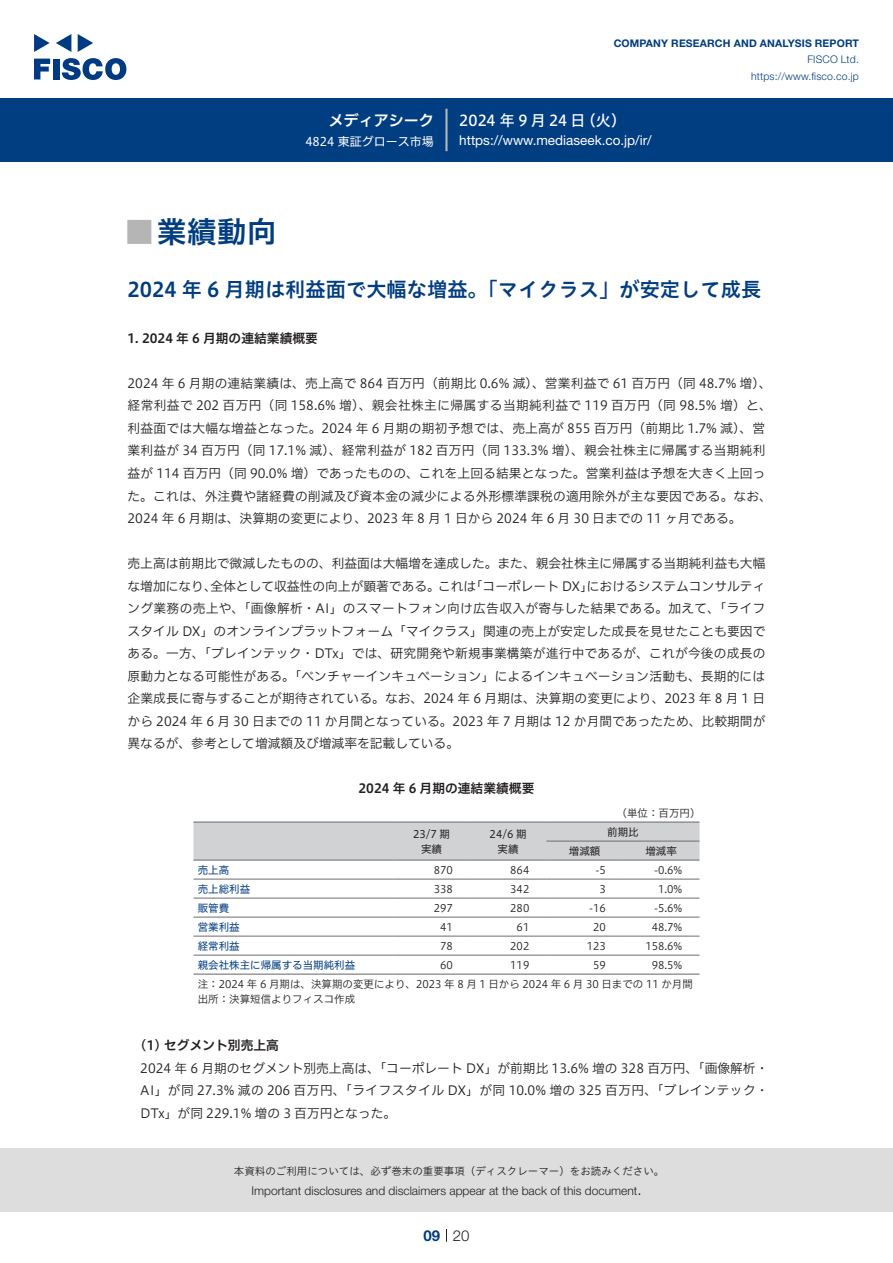
<style>
.page{position:relative;width:893px;height:1263px;background:#fff}
.page>*{position:absolute;margin:0;border:0;box-sizing:border-box;transform-origin:0 0}
.t1{font:30px "Hiragino UD Sans Std N W6";color:#003d81}
.t2{font:24px "Hiragino UD Sans Std N W6";color:#b5b5b6}
.中タイトル{font:20.25px "Hiragino UD Sans Std W6";color:#003d81}
.t3{font:15px "Hiragino UD Sans F Std N W5";letter-spacing:-.005em;color:#fff}
.t4{font:15px "Hiragino UD Sans F Std N W6";color:#fff}
.t5{font:300 15px "Helvetica Neue LT Std";color:#231f20}
.t6{font:700 15px "Helvetica Neue LT Std";color:#003d81}
.t7{font:13.5px "Helvetica Neue LT Std";color:#fff}
.本文{font:12.75px/22.5px "Hiragino UD Sans F Std N W3";letter-spacing:.005em;color:#231f20}
.本文3mm{font:12.75px/22.5px "Hiragino UD Sans F Std N W3";letter-spacing:.015em;color:#231f20;text-align:justify}
.小タイトル{font:12.75px "Hiragino UD Sans F Std N W6";color:#231f20}
.チャートタイトル{font:12.75px "Hiragino UD Sans F Std N W6";color:#231f20}
.小タイトル3mm{font:12.75px "Hiragino UD Sans F Std N W6";color:#231f20}
.t8{font:300 12px "Helvetica Neue LT Std";color:#231f20}
.t9{font:12px "Hiragino UD Sans F Std N W4";color:#fff}
.表数字{font:10.5px "Hiragino UD Sans F Std N W3";color:#231f20}
.表組み基本スタイル{font:10.5px "Hiragino UD Sans F Std N W3";color:#231f20}
.t10{font:10.5px "Hiragino UD Sans Std W3";color:#231f20}
.表左{font:10.5px "Hiragino UD Sans F Std N W4";color:#003d81}
.t11{font:700 10.5px "Helvetica Neue LT Std";letter-spacing:.015em;color:#003d81}
.t12{font:300 10.5px/16.5px "Helvetica Neue LT Std";letter-spacing:.015em;color:#003d81;text-align:right}
.表上{font:10.5px "Hiragino UD Sans F Std N W4";color:#231f20}
.表単位{font:10.5px "Hiragino UD Sans F Std N W3";color:#231f20}
</style>
<div class="page">
<div style="left:0;top:1148px;width:893px;height:64px;background:#ddd"></div>
<svg style="left:34px;top:59px;width:16px;height:20px"></svg>
<div style="left:53px;top:59px;width:6px;height:20px;background:#003a83"></div>
<svg style="left:62px;top:58px;width:64px;height:22px"></svg>
<svg style="left:34px;top:34px;width:16px;height:18px"></svg>
<svg style="left:78px;top:34px;width:15px;height:18px"></svg>
<svg style="left:56px;top:34px;width:15px;height:18px"></svg>
<div style="left:0;top:98px;width:893px;height:64px;background:#003d81"></div>
<hr style="left:445px;top:109px;width:3px;height:42px;background:#b5b5b6">
<svg style="left:446px;top:1229px;width:1px;height:13px"></svg>
<div style="left:193px;top:823px;width:506px;height:37px;background:#d1d2d4"></div>
<hr style="left:546px;top:841px;width:77px;height:1px;background:#6c6d70">
<hr style="left:623px;top:841px;width:76px;height:1px;background:#6c6d70">
<hr style="left:193px;top:860px;width:200px;height:1px;background:#6c6d70">
<hr style="left:393px;top:860px;width:77px;height:1px;background:#6c6d70">
<hr style="left:470px;top:860px;width:76px;height:1px;background:#6c6d70">
<hr style="left:546px;top:860px;width:77px;height:1px;background:#6c6d70">
<hr style="left:623px;top:860px;width:76px;height:1px;background:#6c6d70">
<hr style="left:193px;top:879px;width:200px;height:1px;background:#6c6d70">
<hr style="left:393px;top:879px;width:77px;height:1px;background:#6c6d70">
<hr style="left:470px;top:879px;width:76px;height:1px;background:#6c6d70">
<hr style="left:546px;top:879px;width:77px;height:1px;background:#6c6d70">
<hr style="left:623px;top:879px;width:76px;height:1px;background:#6c6d70">
<hr style="left:193px;top:898px;width:200px;height:1px;background:#6c6d70">
<hr style="left:393px;top:898px;width:77px;height:1px;background:#6c6d70">
<hr style="left:470px;top:898px;width:76px;height:1px;background:#6c6d70">
<hr style="left:546px;top:898px;width:77px;height:1px;background:#6c6d70">
<hr style="left:623px;top:898px;width:76px;height:1px;background:#6c6d70">
<hr style="left:193px;top:917px;width:200px;height:1px;background:#6c6d70">
<hr style="left:393px;top:917px;width:77px;height:1px;background:#6c6d70">
<hr style="left:470px;top:917px;width:76px;height:1px;background:#6c6d70">
<hr style="left:546px;top:917px;width:77px;height:1px;background:#6c6d70">
<hr style="left:623px;top:917px;width:76px;height:1px;background:#6c6d70">
<hr style="left:193px;top:936px;width:200px;height:1px;background:#6c6d70">
<hr style="left:393px;top:936px;width:77px;height:1px;background:#6c6d70">
<hr style="left:470px;top:936px;width:76px;height:1px;background:#6c6d70">
<hr style="left:546px;top:936px;width:77px;height:1px;background:#6c6d70">
<hr style="left:623px;top:936px;width:76px;height:1px;background:#6c6d70">
<hr style="left:193px;top:955px;width:200px;height:1px;background:#6c6d70">
<hr style="left:393px;top:955px;width:77px;height:1px;background:#6c6d70">
<hr style="left:470px;top:955px;width:76px;height:1px;background:#6c6d70">
<hr style="left:546px;top:955px;width:77px;height:1px;background:#6c6d70">
<hr style="left:623px;top:955px;width:76px;height:1px;background:#6c6d70">
<hr style="left:193px;top:821px;width:200px;height:2px;background:#6c6d70">
<hr style="left:393px;top:821px;width:77px;height:2px;background:#6c6d70">
<hr style="left:470px;top:821px;width:76px;height:2px;background:#6c6d70">
<hr style="left:546px;top:821px;width:77px;height:2px;background:#6c6d70">
<hr style="left:623px;top:821px;width:76px;height:2px;background:#6c6d70">
<hr style="left:193px;top:973px;width:200px;height:2px;background:#6c6d70">
<hr style="left:393px;top:973px;width:77px;height:2px;background:#6c6d70">
<hr style="left:470px;top:973px;width:76px;height:2px;background:#6c6d70">
<hr style="left:546px;top:973px;width:77px;height:2px;background:#6c6d70">
<hr style="left:623px;top:973px;width:76px;height:2px;background:#6c6d70">
<p class="t4" style="left:329px;top:109px;width:107px">メディアシーク</p>
<p class="t9" style="left:305px;top:132px;width:130px">4824 東証グロース市場</p>
<p class="t11" style="left:614px;top:37px;width:247px">COMPANY RESEARCH AND ANALYSIS REPORT</p>
<p class="t12" style="left:751px;top:51px;width:109px">FISCO Ltd. https://www.fisco.co j p.</p>
<p class="t3" style="left:581px;top:109px;width:47px">（火(</p>
<p class="t3" style="left:459px;top:109px;width:128px">2024 年 9 月 24 日</p>
<p class="t7" style="left:459px;top:132px;width:194px">https://www.mediaseek. c o j p. /i r/</p>
<p class="t1" style="left:157px;top:209px;width:121px">業績動向</p>
<p class="t2" style="left:128px;top:213px;width:25px">█</p>
<p class="中タイトル" style="left:128px;top:274px;width:635px">2024 年 6 月期は利益面で大幅な増益。「マイクラス」が安定して成長</p>
<p class="小タイトル" style="left:128px;top:328px;width:192px">1. 2024 年 6 月期の連結業績概要</p>
<p class="本文" style="left:128px;top:371px;width:646px">2024 年 6 月期の連結業績は、売上高で 864 百万円（前期比 0.6% 減）、営業利益で 61 百万円（同 48.7% 増、(経常利益で 202 百万円（同 158.6% 増）、親会社株主に帰属する当期純利益で 119 百万円（同 98.5% 増）と、利益面では大幅な増益となった。2024 年 6 月期の期初予想では、売上高が 855 百万円（前期比 1.7% 減）、営業利益が 34 百万円（同 17.1% 減）、経常利益が 182 百万円（同 133.3% 増）、親会社株主に帰属する当期純利益が 114 百万円（同 90.0% 増）であったものの、これを上回る結果となった。営業利益は予想を大きく上回った。これは、外注費や諸経費の削減及び資本金の減少による外形標準課税の適用除外が主な要因である。なお、2024 年 6 月期は、決算期の変更により、2023 年 8 月 1 日から 2024 年 6 月 30 日までの 11 ヶ月である。</p>
<p class="本文" style="left:128px;top:551px;width:639px;text-align:right">売上高は前期比で微減したものの、利益面は大幅増を達成した。また、親会社株主に帰属する当期純利益も大幅におけるシステムコンサルティ</p>
<p class="本文" style="left:470px;top:574px;width:125px">「コーポレート DX」</p>
<p class="本文" style="left:210px;top:574px;width:231px">全体として収益性の向上が顕著である。</p>
<p class="本文" style="left:128px;top:574px;width:639px">な増加になり、<br>ング業務の売上や、「画像解析・AI」のスマートフォン向け広告収入が寄与した結果である。加えて、「ライフスタイル DX」のオンラインプラットフォーム「マイクラス」関連の売上が安定した成長を見せたことも要因である。一方、「ブレインテック・DTx」では、研究開発や新規事業構築が進行中であるが、これが今後の成長の原動力となる可能性がある。「ベンチャーインキュベーション」によるインキュベーション活動も、長期的には企業成長に寄与することが期待されている。なお、2024 年 6 月期は、決算期の変更により、2023 年 8 月 1 日から 2024 年 6 月 30 日までの 11 か月間となっている。2023 年 7 月期は 12 か月間であったため、比較期間が異なるが、参考として増減額及び増減率を記載している。</p>
<p class="チャートタイトル" style="left:359px;top:778px;width:177px">2024 年 6 月期の連結業績概要</p>
<p class="表単位" style="left:616px;top:805px;width:85px">（単位：百万円(</p>
<p class="表上" style="left:413px;top:826px;width:39px">23/7 期</p>
<p class="表上" style="left:421px;top:841px;width:22px">実績</p>
<p class="本文" style="left:438px;top:574px;width:40px">これは</p>
<p class="表上" style="left:607px;top:824px;width:33px">前期比</p>
<p class="表上" style="left:490px;top:826px;width:39px">24/6 期</p>
<p class="表上" style="left:498px;top:841px;width:22px">実績</p>
<p class="表上" style="left:645px;top:843px;width:33px">増減率</p>
<p class="表上" style="left:569px;top:843px;width:33px">増減額</p>
<p class="表左" style="left:198px;top:862px;width:33px">売上高</p>
<p class="表数字" style="left:434px;top:862px;width:21px">870</p>
<p class="表数字" style="left:510px;top:862px;width:21px">864</p>
<p class="表数字" style="left:596px;top:862px;width:12px">-5</p>
<p class="表数字" style="left:654px;top:862px;width:30px">-0.6%</p>
<p class="表左" style="left:198px;top:881px;width:54px">売上総利益</p>
<p class="表数字" style="left:434px;top:881px;width:21px">338</p>
<p class="表数字" style="left:510px;top:881px;width:21px">342</p>
<p class="表数字" style="left:600px;top:881px;width:8px">3</p>
<p class="表数字" style="left:658px;top:881px;width:26px">1.0%</p>
<p class="表左" style="left:198px;top:900px;width:33px">販管費</p>
<p class="表数字" style="left:434px;top:900px;width:21px">297</p>
<p class="表数字" style="left:510px;top:900px;width:21px">280</p>
<p class="表数字" style="left:589px;top:900px;width:18px">-16</p>
<p class="表数字" style="left:654px;top:900px;width:30px">-5.6%</p>
<p class="表左" style="left:198px;top:919px;width:43px">営業利益</p>
<p class="表数字" style="left:440px;top:919px;width:14px">41</p>
<p class="表数字" style="left:517px;top:919px;width:14px">61</p>
<p class="表数字" style="left:593px;top:919px;width:14px">20</p>
<p class="表数字" style="left:652px;top:919px;width:32px">48.7%</p>
<p class="表左" style="left:198px;top:938px;width:43px">経常利益</p>
<p class="表数字" style="left:440px;top:938px;width:14px">78</p>
<p class="表数字" style="left:510px;top:938px;width:21px">202</p>
<p class="表数字" style="left:587px;top:938px;width:21px">123</p>
<p class="表数字" style="left:645px;top:938px;width:39px">158.6%</p>
<p class="表左" style="left:198px;top:957px;width:159px">親会社株主に帰属する当期純利益</p>
<p class="表組み基本スタイル" style="left:198px;top:976px;width:497px">注：2024 年 6 月期は、決算期の変更により、2023 年 8 月 1 日から 2024 年 6 月 30 日までの 11 か月間</p>
<p class="表組み基本スタイル" style="left:198px;top:991px;width:159px">出所：決算短信よりフィスコ作成</p>
<p class="小タイトル3mm" style="left:140px;top:1035px;width:140px">1( ) セグメント別売上高</p>
<p class="本文3mm" style="left:140px;top:1056px;width:630px">2024 年 6 月期のセグメント別売上高は、「コーポレート DX」が前期比 13.6% 増の 328 百万円、「画像解析・AI」が同 27.3% 減の 206 百万円、「ライフスタイル DX」が同 10.0% 増の 325 百万円、「ブレインテック・DTx」が同 229.1% 増の 3 百万円となった。</p>
<p class="表数字" style="left:440px;top:957px;width:14px">60</p>
<p class="表数字" style="left:510px;top:957px;width:21px">119</p>
<p class="表数字" style="left:593px;top:957px;width:14px">59</p>
<p class="表数字" style="left:652px;top:957px;width:32px">98.5%</p>
<p class="t10" style="left:234px;top:1163px;width:432px">本資料のご利用については、必ず巻末の重要事項（ディスクレーマー）をお読みください。</p>
<p class="t5" style="left:637px;top:1180px;width:6px">.</p>
<p class="t8" style="left:251px;top:1183px;width:387px">Important disclosures and disclaimers appear at the back of this document</p>
<p class="t6" style="left:423px;top:1226px;width:18px">09</p>
<p class="t5" style="left:453px;top:1226px;width:18px">20</p>
</div>
